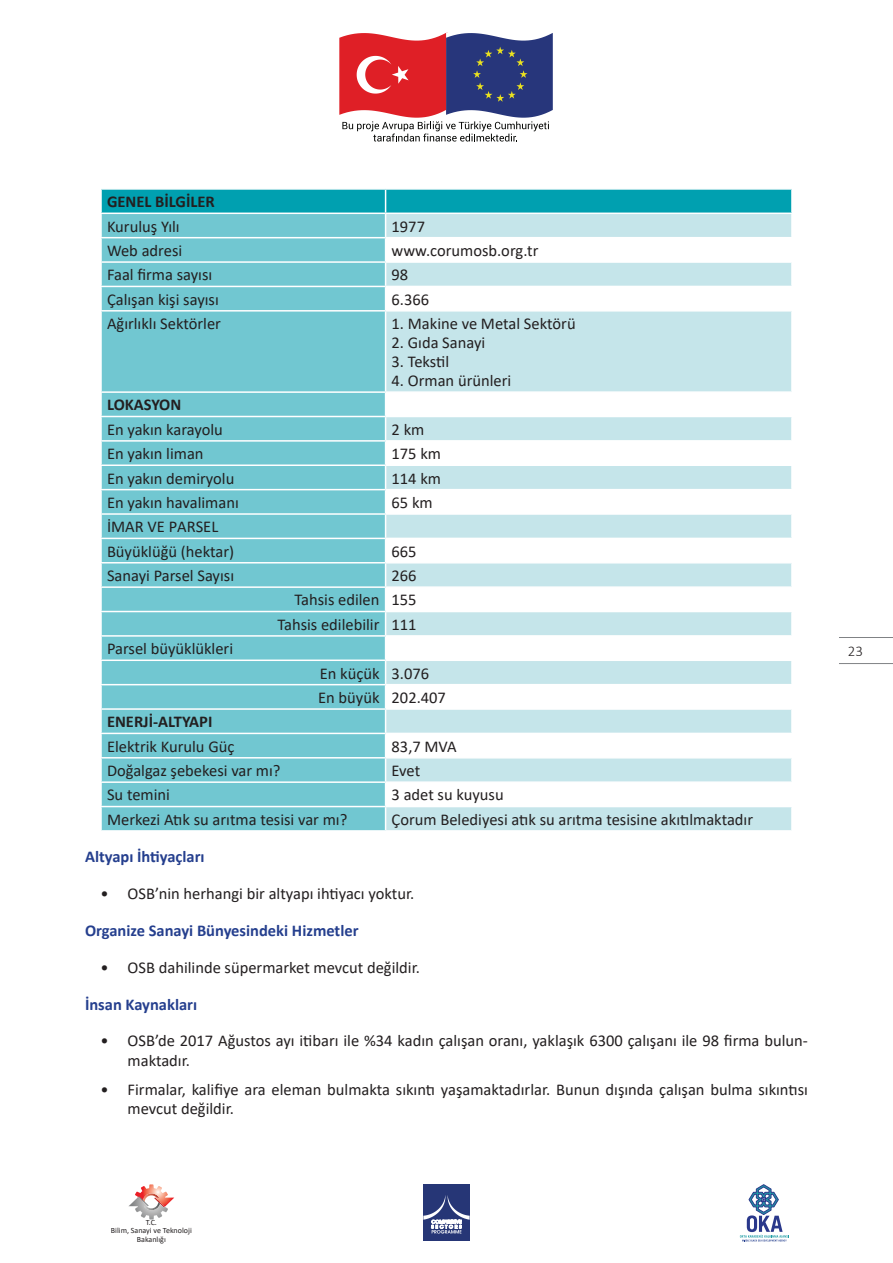
<style>
.page{position:relative;width:893px;height:1263px;background:#fff}
.page>*{position:absolute;margin:0;border:0;box-sizing:border-box;transform-origin:0 0}
.t1{font:16.5px/24.3px "Calibri";color:#231f20}
.t2{font:700 16.5px "Calibri";color:#253f8e}
.t3{font:700 16.5px "Calibri";color:#231f20}
.t4{font:300 15px "Calibri";color:#231f20}
.t5{font:7.95px/8.1px "Calibri";color:#231f20;text-align:center}
</style>
<div class="page">
<svg style="left:339px;top:33px;width:214px;height:109px"></svg>
<svg style="left:740px;top:1184px;width:49px;height:57px"></svg>
<svg style="left:128px;top:1184px;width:46px;height:35px"></svg>
<div style="left:423px;top:1184px;width:47px;height:57px;background:#263676"></div>
<svg style="left:423px;top:1195px;width:47px;height:38px"></svg>
<div style="left:102px;top:312px;width:283px;height:518px;background:#71c7d1"></div>
<svg style="left:386px;top:312px;width:405px;height:518px;fill:#c5e5ea"></svg>
<hr style="left:100px;top:391px;width:286px;height:2px;background:#fff">
<hr style="left:100px;top:416px;width:286px;height:1px;background:#fff">
<hr style="left:100px;top:440px;width:286px;height:2px;background:#fff">
<hr style="left:100px;top:464px;width:286px;height:2px;background:#fff">
<hr style="left:100px;top:489px;width:286px;height:1px;background:#fff">
<hr style="left:100px;top:513px;width:286px;height:2px;background:#fff">
<hr style="left:100px;top:538px;width:286px;height:1px;background:#fff">
<hr style="left:100px;top:562px;width:286px;height:1px;background:#fff">
<hr style="left:100px;top:586px;width:286px;height:2px;background:#fff">
<hr style="left:100px;top:611px;width:286px;height:1px;background:#fff">
<hr style="left:100px;top:635px;width:286px;height:2px;background:#fff">
<hr style="left:100px;top:659px;width:286px;height:2px;background:#fff">
<hr style="left:100px;top:684px;width:286px;height:1px;background:#fff">
<hr style="left:100px;top:708px;width:286px;height:2px;background:#fff">
<hr style="left:100px;top:733px;width:286px;height:1px;background:#fff">
<hr style="left:100px;top:757px;width:286px;height:1px;background:#fff">
<hr style="left:100px;top:781px;width:286px;height:2px;background:#fff">
<hr style="left:100px;top:806px;width:286px;height:1px;background:#fff">
<svg style="left:101px;top:189px;width:691px;height:121px"></svg>
<hr style="left:791px;top:214px;width:2px;height:23px;background:#fff">
<hr style="left:386px;top:237px;width:407px;height:1px;background:#fff">
<hr style="left:386px;top:391px;width:407px;height:2px;background:#fff">
<hr style="left:386px;top:416px;width:407px;height:1px;background:#fff">
<hr style="left:386px;top:440px;width:407px;height:2px;background:#fff">
<hr style="left:386px;top:464px;width:407px;height:2px;background:#fff">
<hr style="left:386px;top:489px;width:407px;height:1px;background:#fff">
<hr style="left:386px;top:513px;width:407px;height:2px;background:#fff">
<hr style="left:386px;top:538px;width:407px;height:1px;background:#fff">
<hr style="left:386px;top:562px;width:407px;height:1px;background:#fff">
<hr style="left:386px;top:586px;width:407px;height:2px;background:#fff">
<hr style="left:386px;top:611px;width:407px;height:1px;background:#fff">
<hr style="left:386px;top:635px;width:407px;height:2px;background:#fff">
<hr style="left:386px;top:659px;width:407px;height:2px;background:#fff">
<hr style="left:386px;top:684px;width:407px;height:1px;background:#fff">
<hr style="left:386px;top:708px;width:407px;height:2px;background:#fff">
<hr style="left:386px;top:733px;width:407px;height:1px;background:#fff">
<hr style="left:386px;top:757px;width:407px;height:1px;background:#fff">
<hr style="left:386px;top:781px;width:407px;height:2px;background:#fff">
<hr style="left:386px;top:806px;width:407px;height:1px;background:#fff">
<svg style="left:385px;top:415px;width:1px;height:393px"></svg>
<hr style="left:839px;top:663px;width:54px;height:1px;background:#808285">
<hr style="left:839px;top:637px;width:54px;height:1px;background:#808285">
<p class="t3" style="left:107px;top:190px;width:109px">GENEL BİLGİLER</p>
<p class="t1" style="left:107px;top:214px;width:74px">Kuruluş Yılı</p>
<p class="t1" style="left:392px;top:214px;width:35px">1977</p>
<p class="t1" style="left:107px;top:238px;width:77px">Web adresi</p>
<p class="t1" style="left:392px;top:238px;width:148px">www.corumosb.org.tr</p>
<p class="t1" style="left:107px;top:262px;width:107px">Faal firma sayısı</p>
<p class="t1" style="left:392px;top:262px;width:18px">98</p>
<p class="t1" style="left:107px;top:287px;width:113px">Çalışan kişi sayısı</p>
<p class="t1" style="left:392px;top:287px;width:39px">6.366</p>
<p class="t1" style="left:107px;top:311px;width:116px">Ağırlıklı Sektörler</p>
<p class="t1" style="left:392px;top:311px;width:186px">1. Makine ve Metal Sektörü</p>
<p class="t1" style="left:392px;top:330px;width:95px">2. Gıda Sanayi</p>
<p class="t1" style="left:392px;top:349px;width:59px">3. Tekstil</p>
<p class="t1" style="left:392px;top:368px;width:121px">4. Orman ürünleri</p>
<p class="t3" style="left:107px;top:393px;width:76px">LOKASYON</p>
<p class="t1" style="left:107px;top:417px;width:117px">En yakın karayolu</p>
<p class="t1" style="left:392px;top:417px;width:34px">2 km</p>
<p class="t1" style="left:107px;top:441px;width:98px">En yakın liman</p>
<p class="t1" style="left:392px;top:441px;width:51px">175 km</p>
<p class="t1" style="left:107px;top:465px;width:129px">En yakın demiryolu</p>
<p class="t1" style="left:392px;top:465px;width:51px">114 km</p>
<p class="t1" style="left:107px;top:490px;width:133px">En yakın havalimanı</p>
<p class="t1" style="left:392px;top:490px;width:43px">65 km</p>
<p class="t1" style="left:107px;top:514px;width:129px">İMAR VE PARSEL<br>Büyüklüğü (hektar)</p>
<p class="t1" style="left:392px;top:539px;width:27px">665</p>
<p class="t1" style="left:107px;top:563px;width:129px">Sanayi Parsel Sayısı</p>
<p class="t1" style="left:277px;top:563px;width:141px;text-align:right">266<br>Tahsis edilen 155<br>Tahsis edilebilir 111</p>
<p class="t1" style="left:107px;top:636px;width:128px">Parsel büyüklükleri</p>
<p class="t1" style="left:318px;top:660px;width:129px">En küçük 3.076<br>En büyük 202.407</p>
<p class="t3" style="left:107px;top:710px;width:107px">ENERJİ-ALTYAPI</p>
<p class="t1" style="left:107px;top:734px;width:129px">Elektrik Kurulu Güç</p>
<p class="t1" style="left:392px;top:734px;width:67px">83,7 MVA</p>
<p class="t1" style="left:107px;top:758px;width:175px">Doğalgaz şebekesi var mı?</p>
<p class="t1" style="left:392px;top:758px;width:30px">Evet</p>
<p class="t1" style="left:107px;top:782px;width:64px">Su temini</p>
<p class="t1" style="left:392px;top:782px;width:114px">3 adet su kuyusu</p>
<p class="t1" style="left:107px;top:807px;width:242px">Merkezi Atık su arıtma tesisi var mı?</p>
<p class="t1" style="left:392px;top:807px;width:363px">Çorum Belediyesi atık su arıtma tesisine akıtılmaktadır</p>
<p class="t2" style="left:85px;top:845px;width:121px">Altyapı İhtiyaçları</p>
<p class="t1" style="left:101px;top:881px;width:315px">• OSB’nin herhangi bir altyapı ihtiyacı yoktur.</p>
<p class="t2" style="left:85px;top:919px;width:275px">Organize Sanayi Bünyesindeki Hizmetler</p>
<p class="t1" style="left:101px;top:955px;width:321px">• OSB dahilinde süpermarket mevcut değildir.</p>
<p class="t2" style="left:85px;top:992px;width:114px">İnsan Kaynakları</p>
<p class="t1" style="left:128px;top:1031px;width:682px;line-height:19.8px;text-indent:-27px">• OSB’de 2017 Ağustos ayı itibarı ile %34 kadın çalışan oranı, yaklaşık 6300 çalışanı ile 98 firma bulun&shy;maktadır.</p>
<p class="t1" style="left:128px;top:1079px;width:682px;line-height:19.8px;text-indent:-27px">• Firmalar, kalifiye ara eleman bulmakta sıkıntı yaşamaktadırlar. Bunun dışında çalışan bulma sıkıntısı mevcut değildir.</p>
<p class="t5" style="left:111px;top:1218px;width:83px">T.C.<br>Bilim, Sanayi ve Teknoloji<br>Bakanlığı</p>
<p class="t4" style="left:848px;top:642px;width:17px">23</p>
</div>
